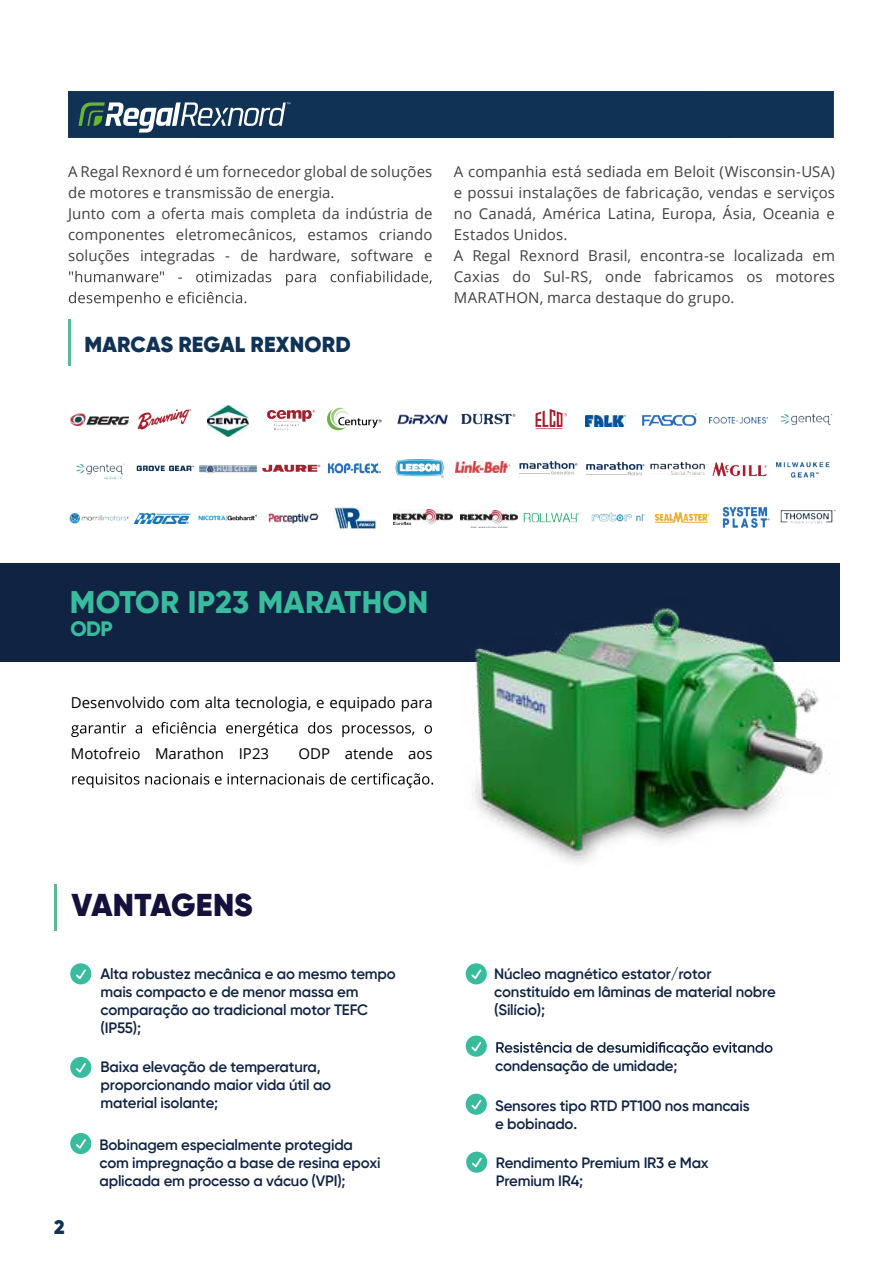
<style>
.page{position:relative;width:893px;height:1263px;background:#fff}
.page>*{position:absolute;margin:0;border:0;box-sizing:border-box;transform-origin:0 0}
.t1{font:900 31.5px "Gilroy";letter-spacing:.005em;color:#14113c}
.t2{font:800 31.2px "Gilroy";letter-spacing:.01em;color:#39bb9d}
.t3{font:900 21.6px "Gilroy";letter-spacing:.01em;color:#103254}
.t4{font:800 20.85px "Gilroy";color:#39bb9d}
.t5{font:900 19.5px "Gilroy";color:#103254}
.t6{font:15px/21px "Open Sans";letter-spacing:.005em;color:#414042}
.t7{font:600 15px/18px "Gilroy";letter-spacing:-.015em;color:#102343}
.t8{font:15px "Open Sans";color:#000}
</style>
<div class="page">
<div style="left:0;top:563px;width:840px;height:99px;background:#102343"></div>
<hr style="left:54px;top:884px;width:2px;height:47px;background:#5bb797">
<svg style="left:496px;top:1042px;width:276px;height:14px"></svg>
<svg style="left:70px;top:963px;width:21px;height:21px"></svg>
<svg style="left:466px;top:963px;width:21px;height:21px"></svg>
<svg style="left:466px;top:1035px;width:21px;height:22px"></svg>
<svg style="left:466px;top:1094px;width:21px;height:21px"></svg>
<svg style="left:70px;top:1057px;width:21px;height:21px"></svg>
<svg style="left:466px;top:1151px;width:21px;height:22px"></svg>
<svg style="left:70px;top:1133px;width:21px;height:21px"></svg>
<img style="left:472px;top:608px;width:358px;height:255px">
<svg style="left:71px;top:722px;width:361px;height:15px"></svg>
<svg style="left:72px;top:773px;width:361px;height:15px"></svg>
<img style="left:138px;top:409px;width:54px;height:21px">
<img style="left:327px;top:407px;width:55px;height:24px">
<img style="left:461px;top:413px;width:55px;height:12px">
<img style="left:535px;top:409px;width:32px;height:21px">
<img style="left:642px;top:413px;width:55px;height:13px">
<img style="left:709px;top:417px;width:59px;height:7px">
<img style="left:780px;top:413px;width:53px;height:13px">
<img style="left:76px;top:463px;width:49px;height:17px">
<img style="left:136px;top:465px;width:58px;height:7px">
<img style="left:266px;top:410px;width:49px;height:21px">
<img style="left:199px;top:464px;width:58px;height:10px">
<img style="left:262px;top:464px;width:58px;height:8px">
<img style="left:327px;top:463px;width:54px;height:11px">
<img style="left:395px;top:459px;width:49px;height:19px">
<img style="left:650px;top:462px;width:58px;height:13px">
<img style="left:780px;top:510px;width:56px;height:14px">
<img style="left:712px;top:462px;width:55px;height:15px">
<img style="left:776px;top:462px;width:54px;height:16px">
<img style="left:70px;top:512px;width:58px;height:12px">
<img style="left:133px;top:512px;width:58px;height:12px">
<img style="left:199px;top:514px;width:57px;height:7px">
<img style="left:523px;top:513px;width:57px;height:10px">
<img style="left:591px;top:512px;width:54px;height:10px">
<img style="left:654px;top:512px;width:56px;height:11px">
<img style="left:722px;top:507px;width:48px;height:21px">
<svg style="left:69px;top:271px;width:363px;height:15px"></svg>
<svg style="left:69px;top:292px;width:177px;height:15px"></svg>
<svg style="left:586px;top:462px;width:58px;height:13px"></svg>
<hr style="left:586px;top:474px;width:40px;height:1px;background:#c8c8cb">
<svg style="left:519px;top:461px;width:58px;height:13px"></svg>
<hr style="left:68px;top:319px;width:3px;height:47px;background:#5bb696">
<img style="left:207px;top:405px;width:42px;height:31px">
<img style="left:71px;top:414px;width:58px;height:12px">
<img style="left:397px;top:414px;width:51px;height:11px">
<img style="left:586px;top:415px;width:39px;height:12px">
<img style="left:455px;top:462px;width:54px;height:10px">
<img style="left:268px;top:513px;width:51px;height:11px">
<img style="left:334px;top:508px;width:42px;height:21px">
<img style="left:393px;top:510px;width:60px;height:15px">
<img style="left:460px;top:510px;width:57px;height:18px">
<svg style="left:68px;top:91px;width:766px;height:47px;background:#1c3d5c"></svg>
<p class="t6" style="left:68px;top:161px;width:366px">A Regal Rexnord é um fornecedor global de soluções de motores e transmissão de energia.<br>Junto com a oferta mais completa da indústria de componentes eletromecânicos, estamos criando soluções integradas - de hardware, software e</p>
<p class="t6" style="left:454px;top:161px;width:383px">A companhia está sediada em Beloit (Wisconsin-USA) e possui instalações de fabricação, vendas e serviços no Canadá, América Latina, Europa, Ásia, Oceania e Estados Unidos.<br>A Regal Rexnord Brasil, encontra-se localizada em Caxias do Sul-RS, onde fabricamos os motores MARATHON, marca destaque do grupo.</p>
<h3 class="t3" style="left:84px;top:330px;width:268px">MARCAS REGAL REXNORD</h3>
<h2 class="t2" style="left:70px;top:582px;width:360px">MOTOR IP23 MARATHON</h2>
<h3 class="t4" style="left:70px;top:615px;width:44px">ODP</h3>
<p class="t8" style="left:71px;top:692px;width:363px">Desenvolvido com alta tecnologia, e equipado para</p>
<p class="t8" style="left:71px;top:743px;width:200px">Motofreio Marathon IP23</p>
<p class="t8" style="left:298px;top:743px;width:136px">ODP atende aos</p>
<h1 class="t1" style="left:71px;top:885px;width:183px">VANTAGENS</h1>
<p class="t7" style="left:101px;top:964px;width:297px">Alta robustez mecânica e ao mesmo tempo mais compacto e de menor massa em comparação ao tradicional motor TEFC (IP55);</p>
<p class="t7" style="left:101px;top:1058px;width:232px">Baixa elevação de temperatura, proporcionando maior vida útil ao material isolante;</p>
<h3 class="t5" style="left:54px;top:1214px;width:12px">2</h3>
<p class="t7" style="left:100px;top:1135px;width:282px">Bobinagem especialmente protegida com impregnação a base de resina epoxi aplicada em processo a vácuo (VPI);</p>
<p class="t7" style="left:494px;top:964px;width:283px">Núcleo magnético estator/rotor constituído em lâminas de material nobre (Silício);</p>
<p class="t7" style="left:495px;top:1056px;width:184px">condensação de umidade;</p>
<p class="t7" style="left:495px;top:1096px;width:256px">Sensores tipo RTD PT100 nos mancais e bobinado.</p>
<p class="t7" style="left:496px;top:1153px;width:215px">Rendimento Premium IR3 e Max<br>Premium IR4;</p>
</div>
